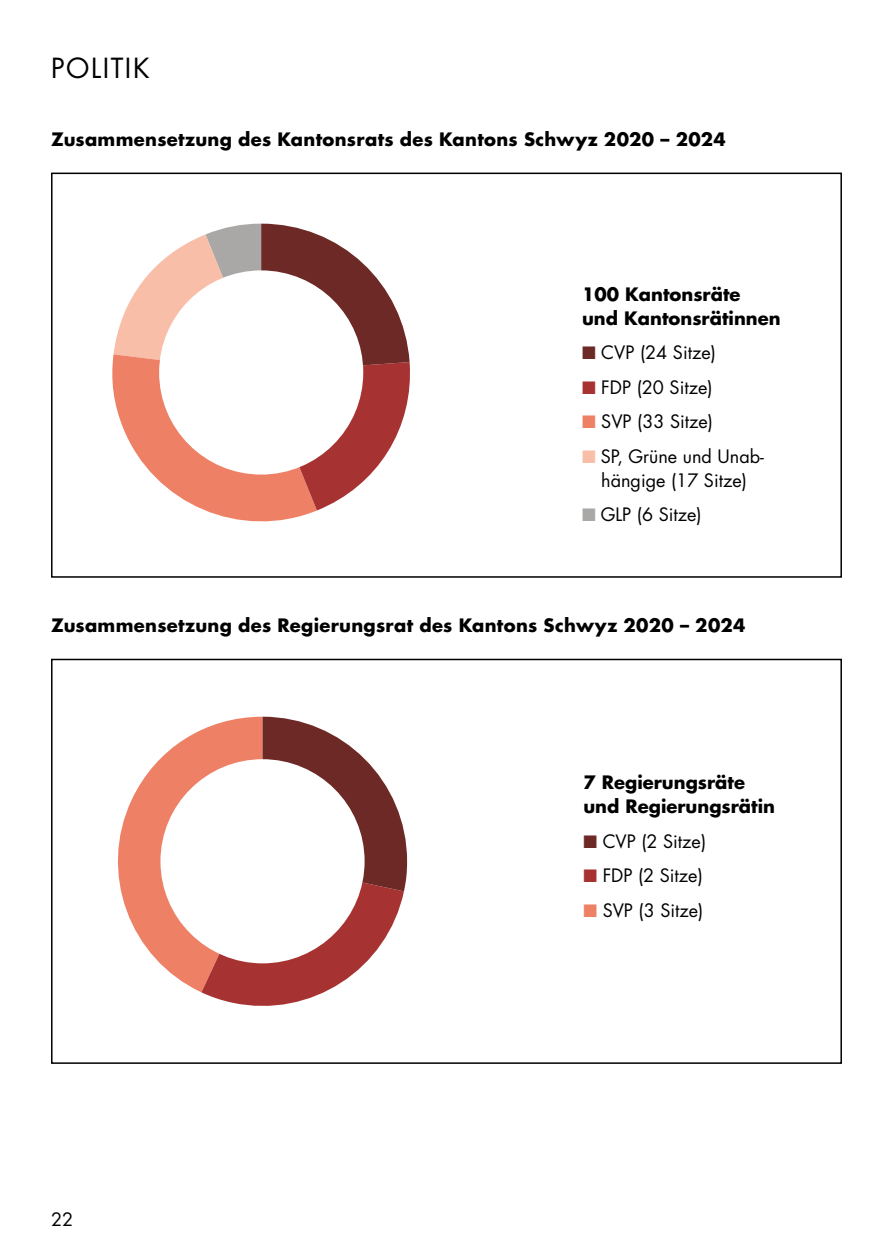
<style>
.page{position:relative;width:893px;height:1259px;background:#fff}
.page>*{position:absolute;margin:0;border:0;box-sizing:border-box;transform-origin:0 0}
.t1{font:27px "Futura Std";letter-spacing:.055em;color:#000}
.t2{font:700 18px/24px "Futura Std";letter-spacing:.01em;color:#000}
.t3{font:18px/24px "Futura Std";color:#000;text-align:center}
.s1{color:#6d2925}
.s2{color:#a73232}
.s3{color:#ee8066}
.s4{color:#f9bea7}
.s5{color:#a9a8a6}
</style>
<div class="page">
<svg style="left:118px;top:716px;width:289px;height:290px"></svg>
<div style="left:160px;top:759px;width:205px;height:204px;background:#fff;border-radius:50%"></div>
<div style="left:51px;top:659px;width:791px;height:405px;border:2px solid #000"></div>
<svg style="left:112px;top:224px;width:298px;height:298px"></svg>
<div style="left:159px;top:270px;width:204px;height:204px;background:#fff;border-radius:50%"></div>
<div style="left:51px;top:173px;width:791px;height:405px;border:2px solid #000"></div>
<h1 class="t1" style="left:51px;top:51px;width:100px">POLITIK</h1>
<p class="t2" style="left:51px;top:127px;width:676px">Zusammensetzung des Kantonsrats des Kantons Schwyz 2020 – 2024</p>
<p class="t2" style="left:582px;top:282px;width:200px">100 Kantonsräte und Kantonsrätinnen</p>
<p class="t3" style="left:582px;top:341px;width:135px"><span class="s1">■</span> CVP (24 Sitze)</p>
<p class="t3" style="left:582px;top:375px;width:132px"><span class="s2">■</span> FDP (20 Sitze)</p>
<p class="t3" style="left:582px;top:410px;width:132px"><span class="s3">■</span> SVP (33 Sitze)</p>
<p class="t3" style="left:582px;top:444px;width:183px"><span class="s4">■</span> SP, Grüne und Unab&shy;hängige (17 Sitze)</p>
<p class="t3" style="left:582px;top:503px;width:121px"><span class="s5">■</span> GLP (6 Sitze)</p>
<p class="t2" style="left:51px;top:613px;width:696px">Zusammensetzung des Regierungsrat des Kantons Schwyz 2020 – 2024</p>
<p class="t3" style="left:51px;top:1207px;width:24px">22</p>
<p class="t2" style="left:583px;top:770px;width:193px">7 Regierungsräte und Regierungsrätin</p>
<p class="t3" style="left:583px;top:829px;width:124px"><span class="s1">■</span> CVP (2 Sitze)</p>
<p class="t3" style="left:583px;top:863px;width:121px"><span class="s2">■</span> FDP (2 Sitze)</p>
<p class="t3" style="left:583px;top:898px;width:121px"><span class="s3">■</span> SVP (3 Sitze)</p>
</div>
